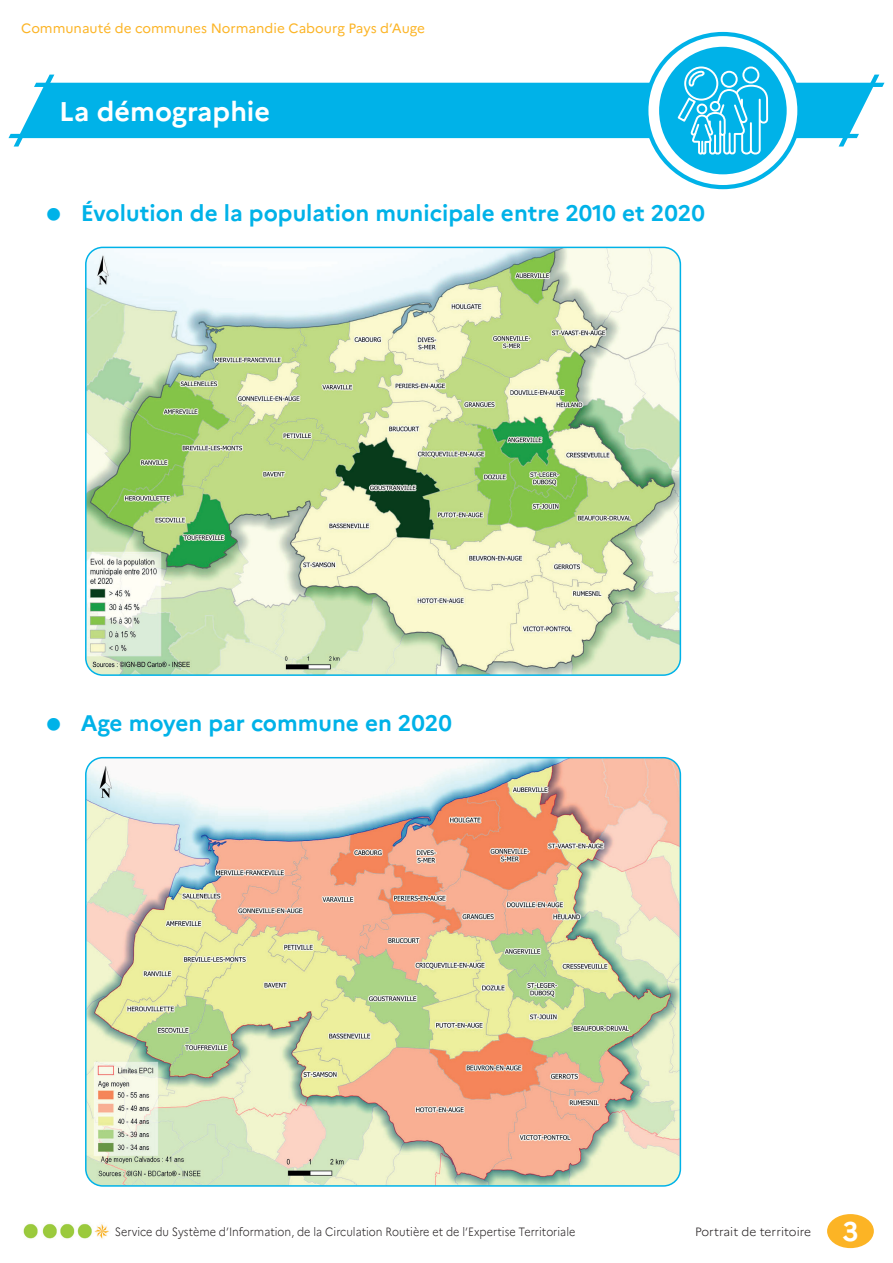
<style>
.page{position:relative;width:893px;height:1263px;background:#fff}
.page>*{position:absolute;margin:0;border:0;box-sizing:border-box;transform-origin:0 0}
.t1{font:700 27px "Marianne";color:#fff}
.t2{font:700 22.5px "Marianne";color:#00b2e8}
.t3{font:13.5px "Marianne";color:#fcb425}
.t4{font:300 12px "Marianne";color:#231f20;scale:.9 1}
.t5{font:300 12px "Marianne";color:#231f20}
</style>
<div class="page">
<svg style="left:646px;top:34px;width:153px;height:153px"></svg>
<div style="left:659px;top:47px;width:128px;height:127px;background:#00b2e8;border-radius:50%"></div>
<div style="left:742px;top:66px;width:17px;height:18px;border:2px solid #fff;border-radius:50%"></div>
<div style="left:684px;top:66px;width:34px;height:35px;border:2px solid #fff;border-radius:50%"></div>
<svg style="left:9px;top:70px;width:875px;height:86px"></svg>
<img style="left:23px;top:1223px;width:86px;height:16px">
<div style="left:827px;top:1214px;width:47px;height:34px;background:#fcb425;border-radius:50%"></div>
<img style="left:86px;top:247px;width:594px;height:426px">
<div style="left:85px;top:247px;width:596px;height:429px;border:2px solid #00b2e8;border-radius:17px"></div>
<img style="left:88px;top:758px;width:592px;height:426px">
<div style="left:85px;top:757px;width:596px;height:430px;border:2px solid #00b2e8;border-radius:17px"></div>
<p class="t3" style="left:21px;top:20px;width:405px">Communauté de communes Normandie Cabourg Pays d’Auge</p>
<h1 class="t1" style="left:59px;top:95px;width:213px">La démographie</h1>
<h2 class="t2" style="left:81px;top:199px;width:625px">Évolution de la population municipale entre 2010 et 2020</h2>
<h2 class="t2" style="left:81px;top:709px;width:373px">Age moyen par commune en 2020</h2>
<p class="t4" style="left:115px;top:1224px;width:513px">Service du Système d’Information, de la Circulation Routière et de l’Expertise Territoriale</p>
<p class="t5" style="left:695px;top:1224px;width:117px">Portrait de territoire</p>
<h1 class="t1" style="left:842px;top:1215px;width:18px">3</h1>
</div>
